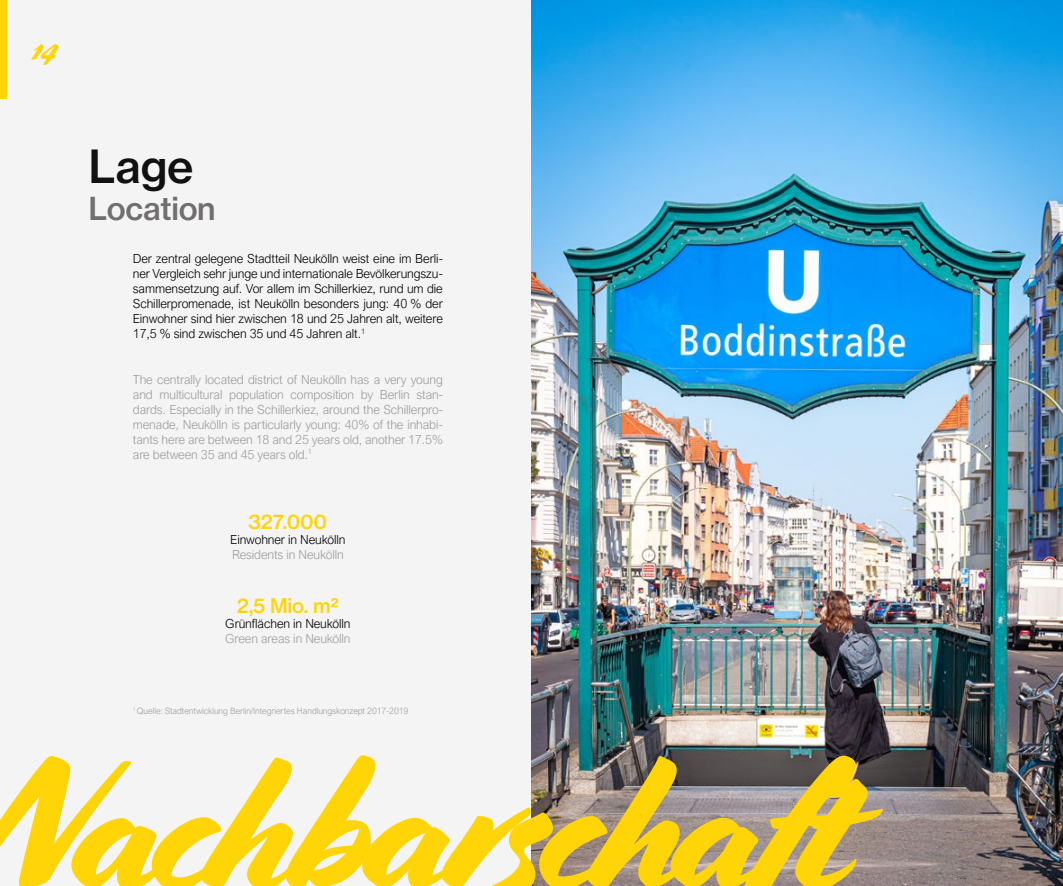
<style>
.page{position:relative;width:1063px;height:886px;background:#f4f4f4}
.page>*{position:absolute;margin:0;border:0;box-sizing:border-box;transform-origin:0 0}
.t1{font:187.5px "Cortado";letter-spacing:-.05em;color:#ffd508}
.t2{font:45px "N Haas Grotesk TX Pro 65 Md";color:#101110}
.t3{font:31.25px "N Haas Grotesk TX Pro 65 Md";letter-spacing:-.01em;color:#716e6f}
.t4{font:30px "Cortado";color:#ffd508}
.t5{font:20px "N Haas Grotesk TX Pro 65 Md";letter-spacing:-.01em;color:#ffd508}
.t6{font:300 12.5px/15px "Arial Nova";letter-spacing:-.01em;color:#000;text-align:justify}
.t7{font:300 12.5px/15px "Arial Nova";letter-spacing:-.01em;color:#9d9d9c;text-align:justify}
.t8{font:300 8.75px "Arial Nova";letter-spacing:-.01em;color:#9d9d9c}
</style>
<div class="page">
<div style="left:0;top:0;width:6px;height:98px;background:#ffd508"></div>
<img style="left:531px;top:0;width:532px;height:886px">
<h3 class="t4" style="left:32px;top:33px;width:27px">14</h3>
<h2 class="t2" style="left:89px;top:138px;width:106px">Lage</h2>
<h3 class="t3" style="left:89px;top:189px;width:129px">Location</h3>
<p class="t6" style="left:133px;top:252px;width:312px">Der zentral gelegene Stadtteil Neukölln weist eine im Berli&shy;ner Vergleich sehr junge und internationale Bevölkerungszu&shy;sammensetzung auf. Vor allem im Schillerkiez, rund um die Schillerpromenade, ist Neukölln besonders jung: 40 % der Einwohner sind hier zwischen 18 und 25 Jahren alt, weitere 17,5 % sind zwischen 35 und 45 Jahren alt.<sup>1</sup></p>
<p class="t7" style="left:133px;top:372px;width:312px">The centrally located district of Neukölln has a very young and multicultural population composition by Berlin stan&shy;dards. Especially in the Schillerkiez, around the Schillerpro&shy;menade, Neukölln is particularly young: 40% of the inhabi&shy;tants here are between 18 and 25 years old, another 17.5% are between 35 and 45 years old.<sup>1</sup></p>
<h3 class="t5" style="left:249px;top:509px;width:80px">327.000</h3>
<p class="t6" style="left:230px;top:532px;width:117px">Einwohner in Neukölln</p>
<p class="t7" style="left:232px;top:547px;width:113px">Residents in Neukölln</p>
<h3 class="t5" style="left:237px;top:593px;width:104px">2,5 Mio. m²</h3>
<p class="t6" style="left:225px;top:616px;width:127px">Grünflächen in Neukölln</p>
<p class="t7" style="left:225px;top:631px;width:127px">Green areas in Neukölln</p>
<p class="t8" style="left:133px;top:705px;width:277px"><sup>1</sup> Quelle: Stadtentwicklung Berlin/Integriertes Handlungskonzept 2017-2019</p>
<h1 class="t1" style="left:-32px;top:717px;width:886px">Nachbarschaft</h1>
</div>
